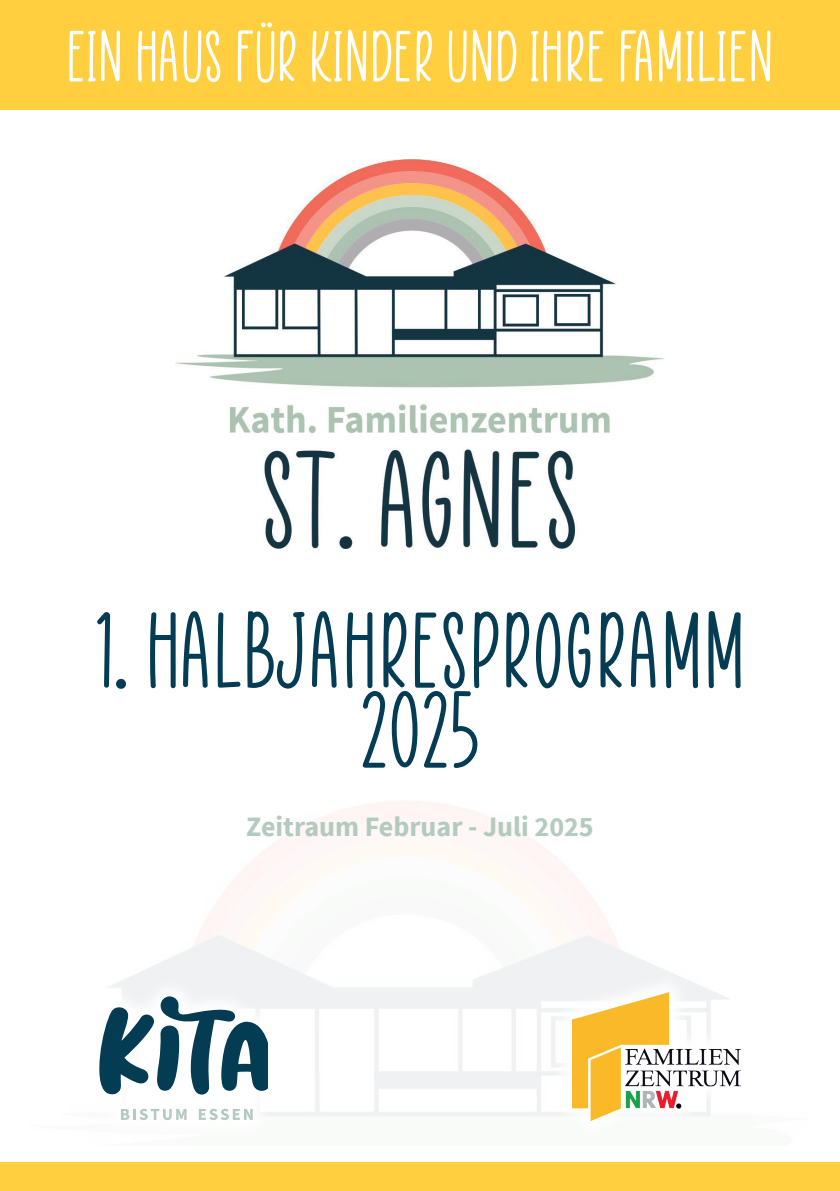
<style>
.page{position:relative;width:840px;height:1191px;background:#fff}
.page>*{position:absolute;margin:0;border:0;box-sizing:border-box;transform-origin:0 0}
.t1{font:110px/80px "Paper Flowers";color:#043c54;text-align:center}
.t2{font:74px "Paper Flowers";color:#fff}
.t3{font:700 28px "Source Sans Pro";color:#b3cabf}
</style>
<div class="page">
<div style="left:0;top:0;width:839px;height:109px;background:#ffcf3f"></div>
<div style="left:0;top:1162px;width:839px;height:29px;background:#ffcf3f"></div>
<img style="left:571px;top:992px;width:169px;height:128px">
<div style="left:78px;top:975px;width:211px;height:166px;background:linear-gradient(to right,#fcfcfc,#f7f8f8)"></div>
<svg style="left:121px;top:1108px;width:65px;height:12px"></svg>
<svg style="left:199px;top:1108px;width:53px;height:12px"></svg>
<svg style="left:99px;top:996px;width:169px;height:98px"></svg>
<img style="left:175px;top:160px;width:489px;height:388px">
<p class="t2" style="left:66px;top:19px;width:709px">EIN HAUS FÜR KINDER UND IHRE FAMILIEN</p>
<h1 class="t1" style="left:94px;top:611px;width:653px">1. HALBJAHRESPROGRAMM<br>2025</h1>
<p class="t3" style="left:246px;top:807px;width:349px">Zeitraum Februar - Juli 2025</p>
</div>
